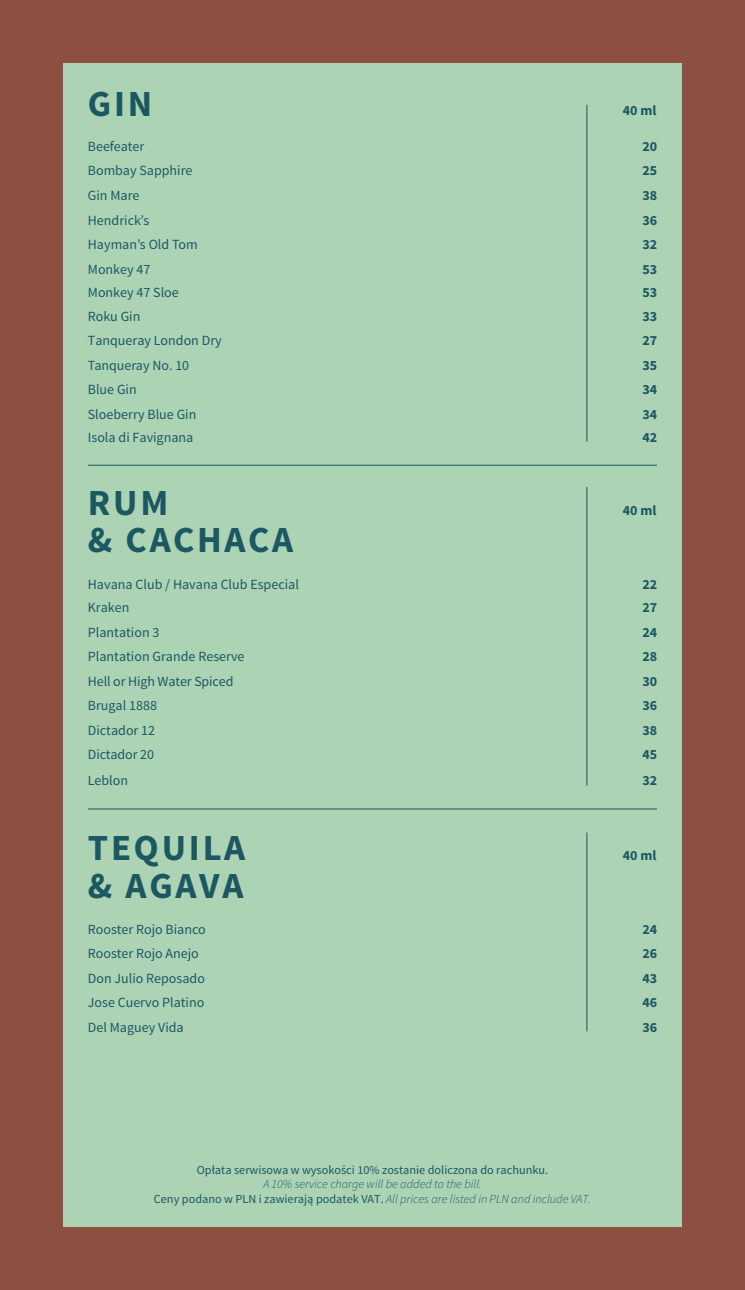
<style>
.page{position:relative;width:745px;height:1290px;background:#fff}
.page>*{position:absolute;margin:0;border:0;box-sizing:border-box;transform-origin:0 0}
.t1{font:700 36.75px/37.1px "Source Sans Pro";letter-spacing:.075em;color:#1b5862}
.t2{font:14px/24.5px "Source Sans Pro";color:#1b5862}
.t3{font:700 14px/24.5px "Source Sans Pro";color:#1b5862;text-align:justify}
.t4{font:italic 300 12.25px/14.7px "Source Sans Pro";color:#1b5862;text-align:center}
.t5{font:12.25px "Source Sans Pro";color:#1b5862}
.s1{font-weight:400;font-style:normal}
</style>
<div class="page">
<div style="left:0;top:0;width:744px;height:1290px;background:#8c4f42"></div>
<div style="left:63px;top:63px;width:618px;height:1164px;background:#add3b5"></div>
<hr style="left:586px;top:105px;width:1px;height:337px;background:#1b5862">
<hr style="left:586px;top:487px;width:1px;height:299px;background:#1b5862">
<hr style="left:586px;top:832px;width:1px;height:199px;background:#1b5862">
<hr style="left:88px;top:465px;width:568px;height:1px;background:#1b5862">
<hr style="left:88px;top:808px;width:568px;height:1px;background:#1b5862">
<h1 class="t1" style="left:88px;top:86px;width:66px">GIN</h1>
<p class="t3" style="left:622px;top:98px;width:35px">40 ml</p>
<p class="t2" style="left:88px;top:134px;width:111px">Beefeater<br>Bombay Sapphire<br>Gin Mare<br>Hendrick’s<br>Hayman’s Old Tom<br>Monkey 47</p>
<p class="t2" style="left:88px;top:304px;width:54px">Roku Gin</p>
<p class="t2" style="left:88px;top:353px;width:103px">Tanqueray No. 10</p>
<p class="t3" style="left:642px;top:134px;width:16px">20<br>25<br>38<br>36<br>32<br>53</p>
<p class="t2" style="left:88px;top:280px;width:92px">Monkey 47 Sloe</p>
<p class="t3" style="left:642px;top:280px;width:16px">53<br>33<br>27<br>35<br>34<br>34</p>
<p class="t2" style="left:88px;top:425px;width:107px">Isola di Favignana</p>
<p class="t3" style="left:642px;top:425px;width:16px">42</p>
<p class="t2" style="left:88px;top:329px;width:135px">Tanqueray London Dry</p>
<p class="t2" style="left:88px;top:378px;width:110px">Blue Gin<br>Sloeberry Blue Gin</p>
<h1 class="t1" style="left:88px;top:485px;width:206px">RUM<br>&amp; CACHACA</h1>
<p class="t3" style="left:622px;top:498px;width:35px">40 ml</p>
<p class="t2" style="left:88px;top:572px;width:212px">Havana Club / Havana Club Especial</p>
<p class="t3" style="left:642px;top:572px;width:16px">22</p>
<p class="t3" style="left:642px;top:620px;width:16px">24<br>28<br>30</p>
<p class="t2" style="left:88px;top:693px;width:71px">Brugal 1888<br>Dictador 12<br>Dictador 20</p>
<p class="t3" style="left:642px;top:693px;width:16px">36<br>38<br>45<br>32</p>
<p class="t2" style="left:88px;top:596px;width:158px">Kraken<br>Plantation 3<br>Plantation Grande Reserve<br>Hell or High Water Spiced</p>
<p class="t3" style="left:642px;top:596px;width:16px">27</p>
<p class="t2" style="left:88px;top:768px;width:42px">Leblon</p>
<h1 class="t1" style="left:88px;top:831px;width:159px">TEQUILA</h1>
<h1 class="t1" style="left:88px;top:868px;width:157px">&amp; AGAVA</h1>
<p class="t2" style="left:88px;top:917px;width:119px">Rooster Rojo Bianco<br>Rooster Rojo Anejo<br>Don Julio Reposado</p>
<p class="t3" style="left:622px;top:844px;width:35px">40 ml</p>
<p class="t3" style="left:642px;top:917px;width:16px">24<br>26<br>43</p>
<p class="t2" style="left:88px;top:990px;width:118px">Jose Cuervo Platino</p>
<p class="t3" style="left:642px;top:991px;width:16px">46</p>
<p class="t2" style="left:88px;top:1016px;width:97px">Del Maguey Vida</p>
<p class="t5" style="left:197px;top:1162px;width:352px">Opłata serwisowa w wysokości 10% zostanie doliczona do rachunku.</p>
<p class="t4" style="left:154px;top:1177px;width:438px">A 10% service charge will be added to the bill.<br><span class="s1">Ceny podano w PLN i zawierają podatek VAT.</span> All prices are listed in PLN and include VAT.</p>
<p class="t3" style="left:642px;top:1016px;width:16px">36</p>
</div>
